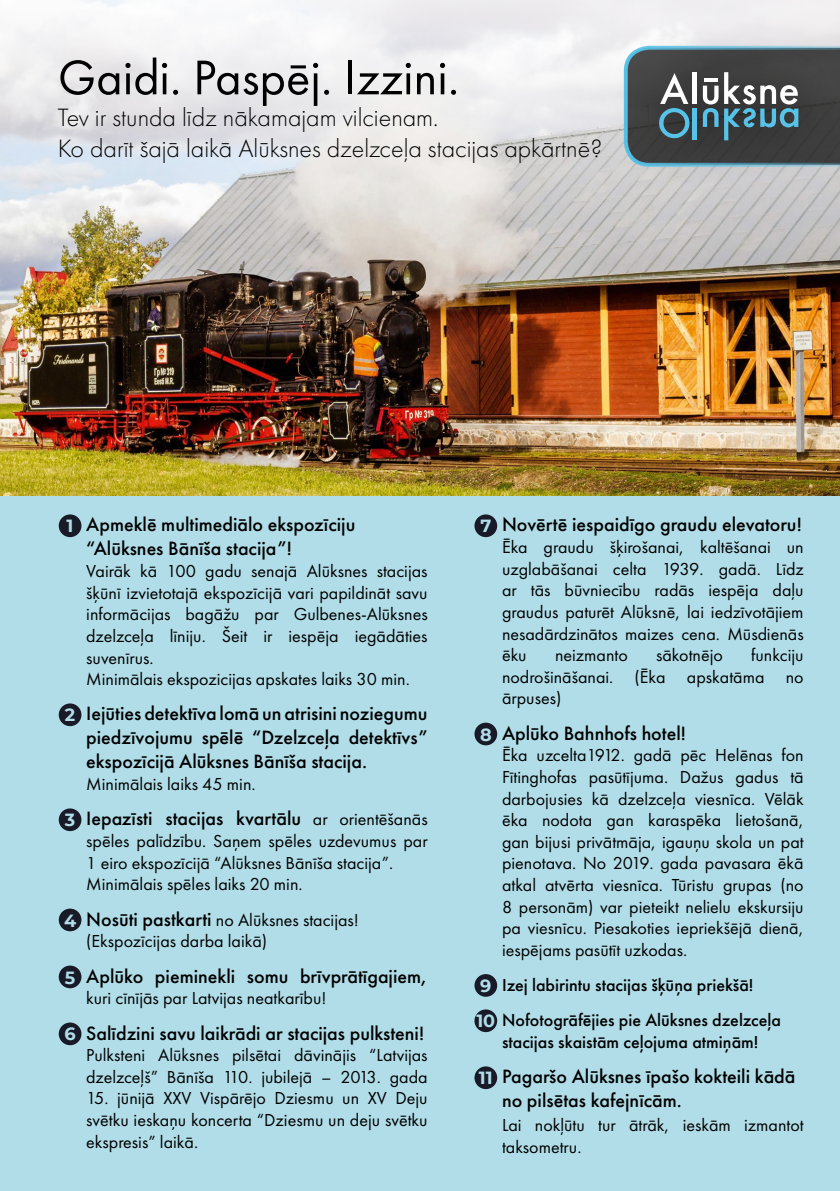
<style>
.page{position:relative;width:840px;height:1191px;background:#fff}
.page>*{position:absolute;margin:0;border:0;box-sizing:border-box;transform-origin:0 0}
.t1{font:50.4px "Futura PT";color:#000}
.t2{font:300 26px/31.2px "Futura PT";color:#000}
.t3{font:500 20px/24px "Futura PT";color:#000}
.t4{font:18px/21.6px "Futura PT";color:#000}
.t5{font:500 18px/35.4px "Futura PT";color:#000}
.s1{font-family:"Montserrat";font-weight:700;font-size:17.6px;color:#b0dde8}
.s2{font-weight:400;font-size:18px}
.s3{font-weight:500;font-size:20px}
</style>
<div class="page">
<div style="left:0;top:0;width:839px;height:1191px;background:#b0dde8"></div>
<img style="left:0;top:279px;width:839px;height:216px">
<svg style="left:0;top:0;width:839px;height:279px;background:#dcdad9"></svg>
<div style="left:59px;top:514px;width:22px;height:23px;background:#181a28;border-radius:50%"></div>
<div style="left:59px;top:703px;width:22px;height:23px;background:#181a28;border-radius:50%"></div>
<div style="left:59px;top:808px;width:22px;height:23px;background:#181a28;border-radius:50%"></div>
<div style="left:59px;top:908px;width:22px;height:23px;background:#181a28;border-radius:50%"></div>
<div style="left:59px;top:965px;width:22px;height:23px;background:#181a28;border-radius:50%"></div>
<div style="left:59px;top:1022px;width:22px;height:23px;background:#181a28;border-radius:50%"></div>
<div style="left:474px;top:514px;width:23px;height:23px;background:#181a28;border-radius:50%"></div>
<div style="left:474px;top:722px;width:23px;height:23px;background:#181a28;border-radius:50%"></div>
<div style="left:474px;top:974px;width:23px;height:22px;background:#181a28;border-radius:50%"></div>
<div style="left:474px;top:1009px;width:23px;height:23px;background:#181a28;border-radius:50%"></div>
<div style="left:474px;top:1066px;width:23px;height:23px;background:#181a28;border-radius:50%"></div>
<div style="left:609px;top:25px;width:230px;height:163px;background:#000;opacity:.75"></div>
<svg style="left:623px;top:46px;width:216px;height:121px;background:#515b5f"></svg>
<h1 class="t1" style="left:58px;top:48px;width:402px">Gaidi. Paspēj. Izzini.</h1>
<h2 class="t2" style="left:58px;top:101px;width:546px">Tev ir stunda līdz nākamajam vilcienam.<br>Ko darīt šajā laikā Alūksnes dzelzceļa stacijas apkārtnē?</h2>
<p class="t3" style="left:86px;top:513px;width:270px;text-indent:-20px"><span class="s1">1</span> Apmeklē multimediālo ekspozīciju “Alūksnes Bānīša stacija”!</p>
<p class="t4" style="left:86px;top:560px;width:343px">Vairāk kā 100 gadu senajā Alūksnes stacijas šķūnī izvietotajā ekspozīcijā vari papildināt savu informācijas bagāžu par Gulbenes-Alūksnes dzelzceļa līniju. Šeit ir iespēja iegādāties suvenīrus.<br>Minimālais ekspozicijas apskates laiks 30 min.</p>
<p class="t3" style="left:86px;top:702px;width:343px;text-align:justify;text-indent:-21px"><span class="s1">2</span> Iejūties detektīva lomā un atrisini noziegumu piedzīvojumu spēlē “Dzelzceļa detektīvs” ekspozīcijā Alūksnes Bānīša stacija.</p>
<p class="t4" style="left:86px;top:773px;width:171px">Minimālais laiks 45 min.</p>
<p class="t3" style="left:65px;top:806px;width:364px"><span class="s1">3</span> Iepazīsti stacijas kvartālu <span class="s2">ar orientēšanās</span></p>
<p class="t4" style="left:86px;top:830px;width:343px">spēles palīdzību. Saņem spēles uzdevumus par<br>1 eiro ekspozīcijā “Alūksnes Bānīša stacija”.<br>Minimālais spēles laiks 20 min.</p>
<p class="t4" style="left:86px;top:908px;width:274px;text-indent:-22px"><span class="s1">4</span> <span class="s3">Nosūti pastkarti</span> no Alūksnes stacijas! (Ekspozīcijas darba laikā)</p>
<p class="t3" style="left:65px;top:964px;width:364px"><span class="s1">5</span> Aplūko pieminekli somu brīvprātīgajiem,</p>
<p class="t4" style="left:86px;top:987px;width:241px">kuri cīnījās par Latvijas neatkarību!</p>
<p class="t3" style="left:64px;top:1021px;width:361px"><span class="s1">6</span> Salīdzini savu laikrādi ar stacijas pulksteni!</p>
<p class="t4" style="left:86px;top:1044px;width:343px">Pulksteni Alūksnes pilsētai dāvinājis “Latvijas dzelzceļš” Bānīša 110. jubilejā – 2013. gada</p>
<p class="t4" style="left:86px;top:1087px;width:343px;text-align:justify">15. jūnijā XXV Vispārējo Dziesmu un XV Deju svētku ieskaņu koncerta “Dziesmu un deju svētku ekspresis” laikā.</p>
<p class="t3" style="left:480px;top:513px;width:322px"><span class="s1">7</span> Novērtē iespaidīgo graudu elevatoru!</p>
<p class="t4" style="left:501px;top:536px;width:303px;text-align:justify">Ēka graudu šķirošanai, kaltēšanai un uzglabāšanai celta 1939. gadā. Līdz ar tās būvniecību radās iespēja daļu graudus paturēt Alūksnē, lai iedzīvotājiem nesadārdzinātos maizes cena. Mūsdienās ēku</p>
<p class="t4" style="left:501px;top:644px;width:303px;text-align:justify;text-indent:249px">funkciju nodrošināšanai. (Ēka apskatāma no ārpuses)</p>
<p class="t3" style="left:479px;top:721px;width:207px"><span class="s1">8</span> Aplūko Bahnhofs hotel!</p>
<p class="t4" style="left:501px;top:744px;width:303px;text-align:justify">Ēka uzcelta1912. gadā pēc Helēnas fon Fītinghofas pasūtījuma. Dažus gadus tā darbojusies kā dzelzceļa viesnīca. Vēlāk ēka nodota gan karaspēka lietošanā, gan bijusi privātmāja, igauņu skola un pat pienotava. No 2019. gada pavasara ēkā atkal atvērta viesnīca. Tūristu grupas (no 8 personām) var pieteikt nelielu ekskursiju pa viesnīcu. Piesakoties iepriekšējā dienā, iespējams pasūtīt uzkodas.</p>
<p class="t5" style="left:476px;top:967px;width:306px"><span class="s1">9</span> Izej labirintu stacijas šķūņa priekšā!<br><span class="s1">10</span> Nofotogrāfējies pie Alūksnes dzelzceļa</p>
<p class="t5" style="left:501px;top:1024px;width:258px">stacijas skaistām ceļojuma atmiņām!</p>
<p class="t3" style="left:501px;top:1064px;width:295px;text-indent:-23px"><span class="s1">11</span> Pagaršo Alūksnes īpašo kokteili kādā no pilsētas kafejnīcām.</p>
<p class="t4" style="left:501px;top:1114px;width:303px">Lai nokļūtu tur ātrāk, ieskām izmantot taksometru.</p>
<p class="t4" style="left:554px;top:644px;width:74px">neizmanto</p>
<p class="t4" style="left:655px;top:644px;width:68px">sākotnējo</p>
</div>
